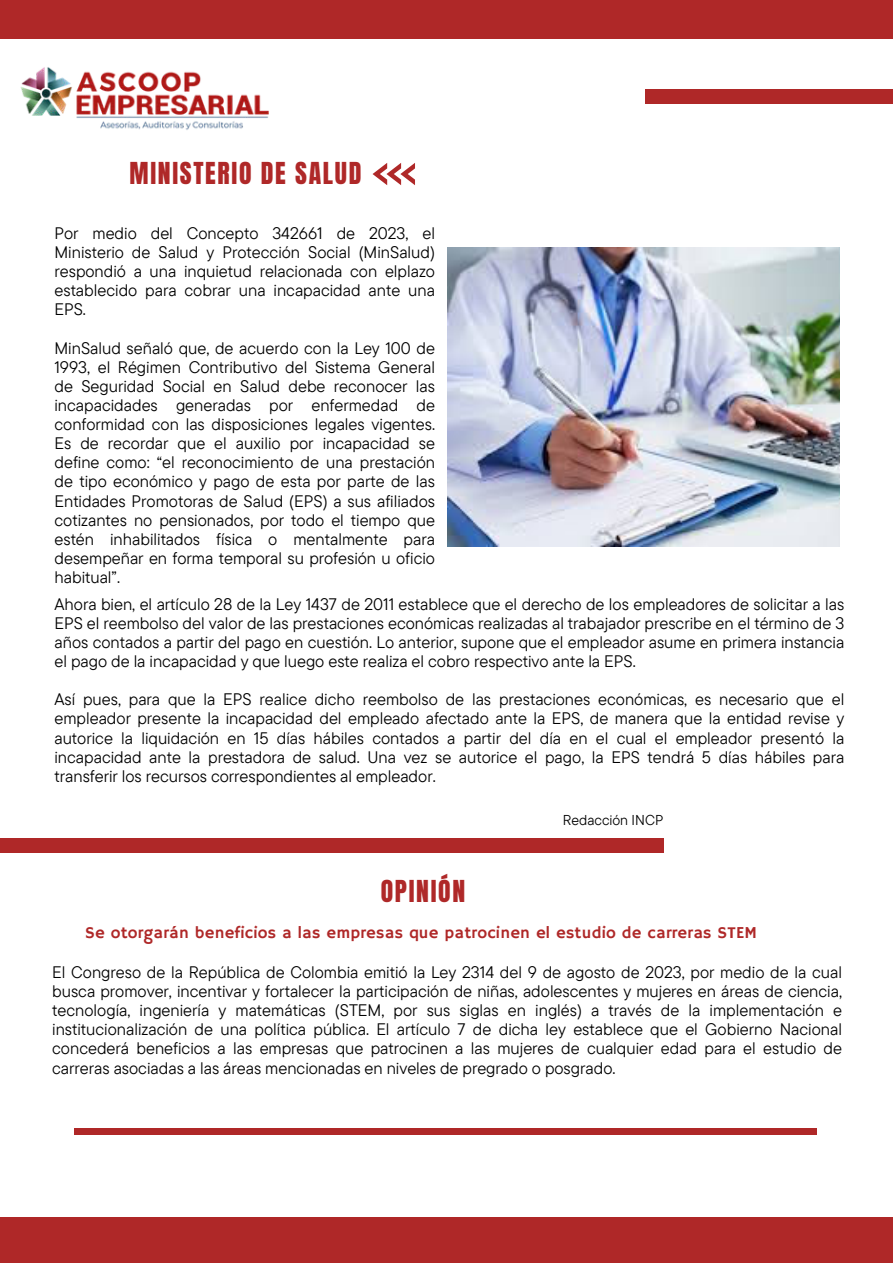
<style>
.page{position:relative;width:893px;height:1264px;background:#fff}
.page>*{position:absolute;margin:0;border:0;box-sizing:border-box;transform-origin:0 0}
.t1{font:25.65px "Anton";letter-spacing:.065em;color:#af2828}
.t2{font:16.65px/19px "TT Commons Pro";color:#000;text-align:justify}
.t3{font:16.65px "Hammersmith One";letter-spacing:.015em;color:#af2828}
.t4{font:14.25px "TT Commons Pro";color:#000}
</style>
<div class="page">
<div style="left:645px;top:89px;width:247px;height:15px;background:#af2828"></div>
<div style="left:0;top:0;width:892px;height:39px;background:#af2828"></div>
<div style="left:0;top:1216px;width:892px;height:46px;background:#af2828"></div>
<img style="left:20px;top:67px;width:249px;height:63px">
<svg style="left:372px;top:163px;width:43px;height:22px"></svg>
<div style="left:0;top:838px;width:663px;height:14px;background:#af2828"></div>
<img style="left:447px;top:248px;width:392px;height:299px">
<div style="left:74px;top:1128px;width:742px;height:7px;background:#af2828"></div>
<h1 class="t1" style="left:129px;top:160px;width:233px">MINISTERIO DE SALUD</h1>
<p class="t2" style="left:54px;top:223px;width:382px">Por medio del Concepto 342661 de 2023, el Ministerio de Salud y Protección Social (MinSalud) respondió a una inquietud relacionada con elplazo establecido para cobrar una incapacidad ante una EPS.</p>
<p class="t2" style="left:54px;top:338px;width:382px">MinSalud señaló que, de acuerdo con la Ley 100 de 1993, el Régimen Contributivo del Sistema General de Seguridad Social en Salud debe reconocer las incapacidades generadas por enfermedad de conformidad con las disposiciones legales vigentes.<br>Es de recordar que el auxilio por incapacidad se define como: “el reconocimiento de una prestación de tipo económico y pago de esta por parte de las Entidades Promotoras de Salud (EPS) a sus afiliados cotizantes no pensionados, por todo el tiempo que estén inhabilitados física o mentalmente para desempeñar en forma temporal su profesión u oficio habitual”.</p>
<p class="t2" style="left:54px;top:594px;width:791px">Ahora bien, el artículo 28 de la Ley 1437 de 2011 establece que el derecho de los empleadores de solicitar a las EPS el reembolso del valor de las prestaciones económicas realizadas al trabajador prescribe en el término de 3 años contados a partir del pago en cuestión. Lo anterior, supone que el empleador asume en primera instancia el pago de la incapacidad y que luego este realiza el cobro respectivo ante la EPS.</p>
<p class="t2" style="left:54px;top:690px;width:791px">Así pues, para que la EPS realice dicho reembolso de las prestaciones económicas, es necesario que el empleador presente la incapacidad del empleado afectado ante la EPS, de manera que la entidad revise y autorice la liquidación en 15 días hábiles contados a partir del día en el cual el empleador presentó la incapacidad ante la prestadora de salud. Una vez se autorice el pago, la EPS tendrá 5 días hábiles para transferir los recursos correspondientes al empleador.</p>
<h1 class="t1" style="left:381px;top:877px;width:86px">OPINIÓN</h1>
<p class="t4" style="left:563px;top:810px;width:102px">Redacción INCP</p>
<p class="t3" style="left:85px;top:923px;width:673px">Se otorgarán beneficios a las empresas que patrocinen el estudio de carreras STEM</p>
<p class="t2" style="left:52px;top:962px;width:791px">El Congreso de la República de Colombia emitió la Ley 2314 del 9 de agosto de 2023, por medio de la cual busca promover, incentivar y fortalecer la participación de niñas, adolescentes y mujeres en áreas de ciencia, tecnología, ingeniería y matemáticas (STEM, por sus siglas en inglés) a través de la implementación e institucionalización de una política pública. El artículo 7 de dicha ley establece que el Gobierno Nacional concederá beneficios a las empresas que patrocinen a las mujeres de cualquier edad para el estudio de carreras asociadas a las áreas mencionadas en niveles de pregrado o posgrado.</p>
</div>
